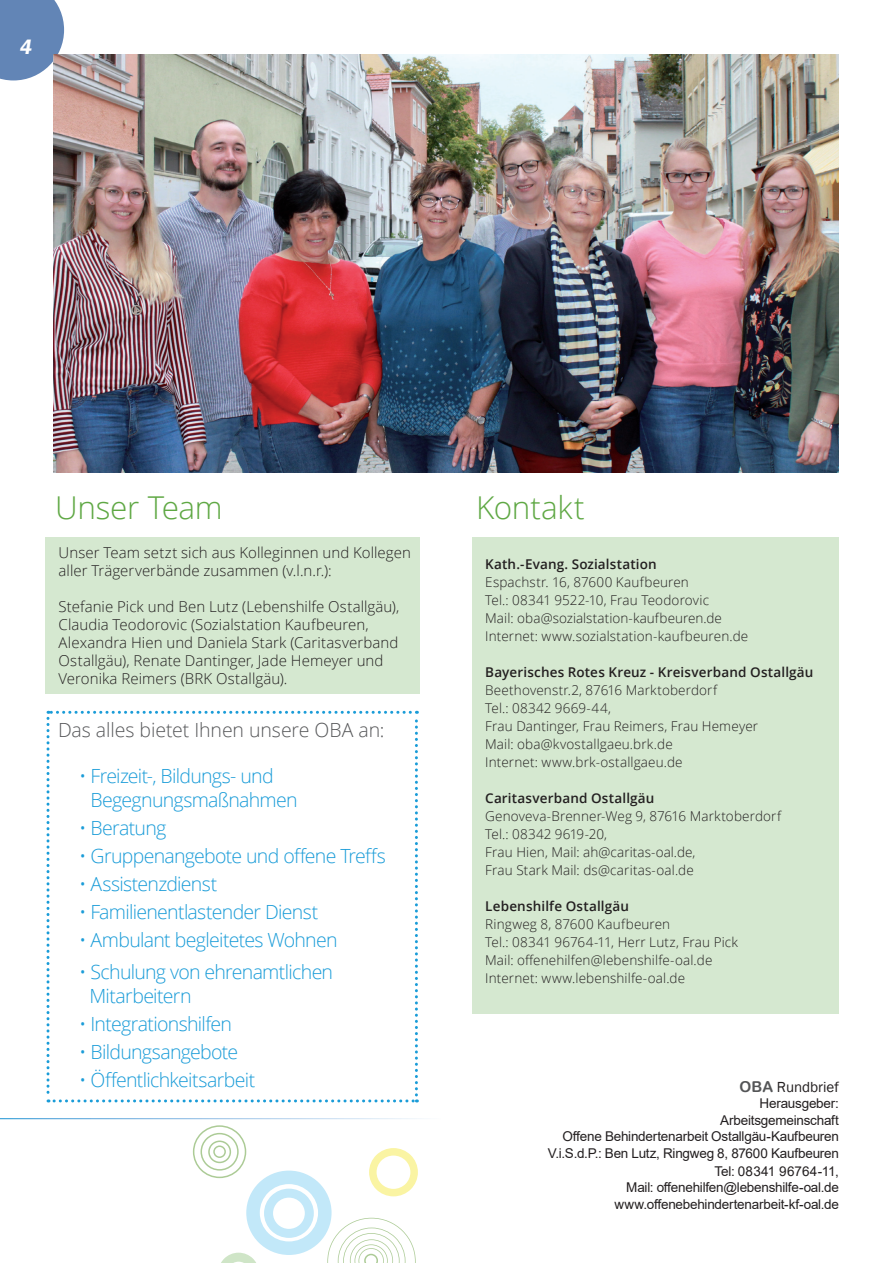
<style>
.page{position:relative;width:893px;height:1263px;background:#fff}
.page>*{position:absolute;margin:0;border:0;box-sizing:border-box;transform-origin:0 0}
.t1{font:300 31.5px "Open Sans";letter-spacing:-.01em;color:#5fa844}
.t2{font:italic 600 21px "Franklin Gothic";color:#fff}
.t3{font:300 19.5px/24px "Open Sans";letter-spacing:-.035em;color:#1a9cd8}
.t4{font:300 19.5px "Open Sans";letter-spacing:-.005em;color:#57585a}
.t5{font:300 15px/18px "Open Sans";letter-spacing:.005em;color:#231f20}
.t6{font:15px "Franklin Gothic";color:#231f20}
.t7{font:300 13.5px/18px "Open Sans";letter-spacing:.01em;color:#231f20}
.t8{font:13.5px/16.5px "Arial";letter-spacing:-.02em;color:#231f20;text-align:right}
.t9{font:600 13.5px "Open Sans";letter-spacing:.01em;color:#231f20}
.s1{font-family:"Arial Rounded MT Bold";color:#545557}
</style>
<div class="page">
<svg style="left:193px;top:1125px;width:225px;height:138px"></svg>
<svg style="left:0;top:0;width:64px;height:80px;background:#6d8ebb"></svg>
<svg style="left:0;top:1118px;width:421px;height:1px"></svg>
<div style="left:472px;top:537px;width:367px;height:477px;background:#d5e8d0"></div>
<svg style="left:47px;top:711px;width:371px;height:391px"></svg>
<div style="left:46px;top:537px;width:374px;height:156px;background:#d5e8d0"></div>
<img style="left:54px;top:54px;width:785px;height:419px">
<h2 class="t2" style="left:20px;top:33px;width:14px">4</h2>
<h1 class="t1" style="left:55px;top:486px;width:169px">Unser Team</h1>
<h1 class="t1" style="left:476px;top:486px;width:110px">Kontakt</h1>
<p class="t5" style="left:59px;top:543px;width:354px">Unser Team setzt sich aus Kolleginnen und Kollegen aller Trägerverbände zusammen (v.l.n.r.):</p>
<p class="t5" style="left:59px;top:597px;width:342px">Stefanie Pick und Ben Lutz (Lebenshilfe Ostallgäu), Claudia Teodorovic (Sozialstation Kaufbeuren, Alexandra Hien und Daniela Stark (Caritasverband Ostallgäu), Renate Dantinger, Jade Hemeyer und Veronika Reimers (BRK Ostallgäu).</p>
<h3 class="t4" style="left:58px;top:717px;width:328px">Das alles bietet Ihnen unsere OBA an:</h3>
<h3 class="t3" style="left:90px;top:763px;width:209px;text-indent:-11px">• Freizeit-, Bildungs- und<br>Begegnungsmaßnahmen</h3>
<h3 class="t3" style="left:79px;top:815px;width:89px">• Beratung</h3>
<h3 class="t3" style="left:79px;top:843px;width:308px">• Gruppenangebote und offene Treffs</h3>
<h3 class="t3" style="left:79px;top:871px;width:140px">• Assistenzdienst</h3>
<h3 class="t3" style="left:79px;top:899px;width:240px">• Familienentlastender Dienst</h3>
<h3 class="t3" style="left:79px;top:927px;width:260px">• Ambulant begleitetes Wohnen</h3>
<h3 class="t3" style="left:89px;top:959px;width:245px;text-indent:-10px">• Schulung von ehrenamtlichen<br>Mitarbeitern</h3>
<h3 class="t3" style="left:79px;top:1011px;width:154px">• Integrationshilfen</h3>
<h3 class="t3" style="left:79px;top:1039px;width:160px">• Bildungsangebote</h3>
<h3 class="t3" style="left:79px;top:1067px;width:178px">• Öffentlichkeitsarbeit</h3>
<p class="t9" style="left:485px;top:555px;width:173px">Kath.-Evang. Sozialstation</p>
<p class="t7" style="left:485px;top:573px;width:264px">Espachstr. 16, 87600 Kaufbeuren<br>Tel.: 08341 9522-10, Frau Teodorovic<br>Mail: oba@sozialstation-kaufbeuren.de Internet: www.sozialstation-kaufbeuren.de</p>
<p class="t9" style="left:485px;top:663px;width:330px">Bayerisches Rotes Kreuz - Kreisverband Ostallgäu</p>
<p class="t7" style="left:485px;top:681px;width:274px">Beethovenstr.2, 87616 Marktoberdorf<br>Tel.: 08342 9669-44,<br>Frau Dantinger, Frau Reimers, Frau Hemeyer Mail: oba@kvostallgaeu.brk.de<br>Internet: www.brk-ostallgaeu.de</p>
<p class="t9" style="left:485px;top:789px;width:171px">Caritasverband Ostallgäu</p>
<p class="t7" style="left:485px;top:807px;width:298px">Genoveva-Brenner-Weg 9, 87616 Marktoberdorf Tel.: 08342 9619-20,<br>Frau Hien, Mail: ah@caritas-oal.de,<br>Frau Stark Mail: ds@caritas-oal.de</p>
<p class="t9" style="left:485px;top:897px;width:145px">Lebenshilfe Ostallgäu</p>
<p class="t7" style="left:485px;top:915px;width:254px">Ringweg 8, 87600 Kaufbeuren<br>Tel.: 08341 96764-11, Herr Lutz, Frau Pick Mail: offenehilfen@lebenshilfe-oal.de Internet: www.lebenshilfe-oal.de</p>
<p class="t6" style="left:740px;top:1077px;width:101px"><span class="s1">OBA</span> Rundbrief</p>
<p class="t8" style="left:548px;top:1095px;width:293px">Herausgeber:<br>Arbeitsgemeinschaft<br>Offene Behindertenarbeit Ostallgäu-Kaufbeuren V.i.S.d.P.: Ben Lutz, Ringweg 8, 87600 Kaufbeuren</p>
<p class="t8" style="left:615px;top:1162px;width:226px">Tel: 08341 96764-11,<br>Mail: offenehilfen@lebenshilfe-oal.de www.offenebehindertenarbeit-kf-oal.de</p>
</div>
